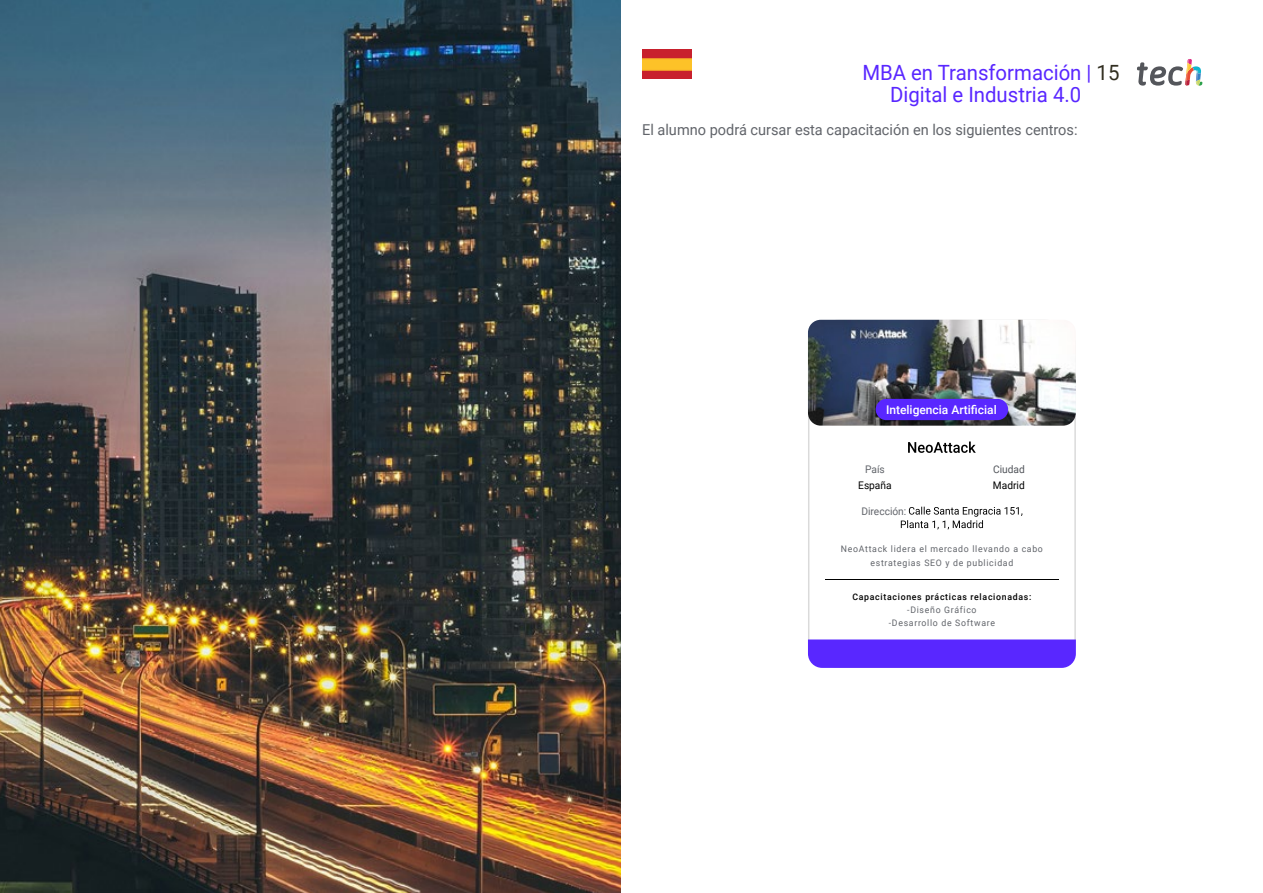
<style>
.page{position:relative;width:1263px;height:893px;background:#fff}
.page>*{position:absolute;margin:0;border:0;box-sizing:border-box;transform-origin:0 0}
.t1{font:21px/22.5px "Roboto";color:#5927ff;text-align:center}
.t2{font:15px "Roboto";color:#61646a}
.t3{font:500 12px "Roboto";color:#fff}
.t4{font:10.5px "Roboto";color:#61646a}
.t5{font:10.5px "Roboto";color:#000}
.t6{font:10.5px "Roboto";color:#52555b}
.t7{font:9px/13.5px "Roboto";letter-spacing:.08em;color:#61646a;text-align:center}
.t8{font:500 9px "Roboto";letter-spacing:.08em;color:#000}
.s1{color:#312e20}
</style>
<div class="page">
<img style="left:0;top:0;width:621px;height:893px">
<svg style="left:808px;top:319px;width:268px;height:320px"></svg>
<hr style="left:825px;top:579px;width:234px;height:1px;background:#000">
<svg style="left:908px;top:441px;width:68px;height:12px"></svg>
<svg style="left:901px;top:507px;width:121px;height:22px"></svg>
<svg style="left:808px;top:639px;width:268px;height:29px;background:#5e2dfe"></svg>
<img style="left:808px;top:320px;width:268px;height:106px">
<div style="left:876px;top:399px;width:132px;height:21px;background:#5927ff;border-radius:11px"></div>
<img style="left:642px;top:49px;width:49px;height:30px">
<svg style="left:1137px;top:59px;width:65px;height:27px"></svg>
<h1 class="t1" style="left:862px;top:60px;width:259px">MBA en Transformación | <span class="s1">15<br></span>Digital e Industria 4.0</h1>
<h2 class="t2" style="left:642px;top:119px;width:437px">El alumno podrá cursar esta capacitación en los siguientes centros:</h2>
<h3 class="t3" style="left:886px;top:401px;width:112px">Inteligencia Artificial</h3>
<p class="t4" style="left:865px;top:462px;width:21px">País</p>
<p class="t5" style="left:858px;top:478px;width:35px">España</p>
<p class="t6" style="left:993px;top:462px;width:33px">Ciudad</p>
<p class="t5" style="left:993px;top:478px;width:33px">Madrid</p>
<p class="t4" style="left:861px;top:503px;width:46px">Dirección:</p>
<p class="t7" style="left:841px;top:542px;width:204px">NeoAttack lidera el mercado llevando a cabo estrategias SEO y de publicidad</p>
<p class="t8" style="left:852px;top:590px;width:180px">Capacitaciones prácticas relacionadas:</p>
<p class="t7" style="left:889px;top:603px;width:108px">-Diseño Gráfico -Desarrollo de Software</p>
</div>
